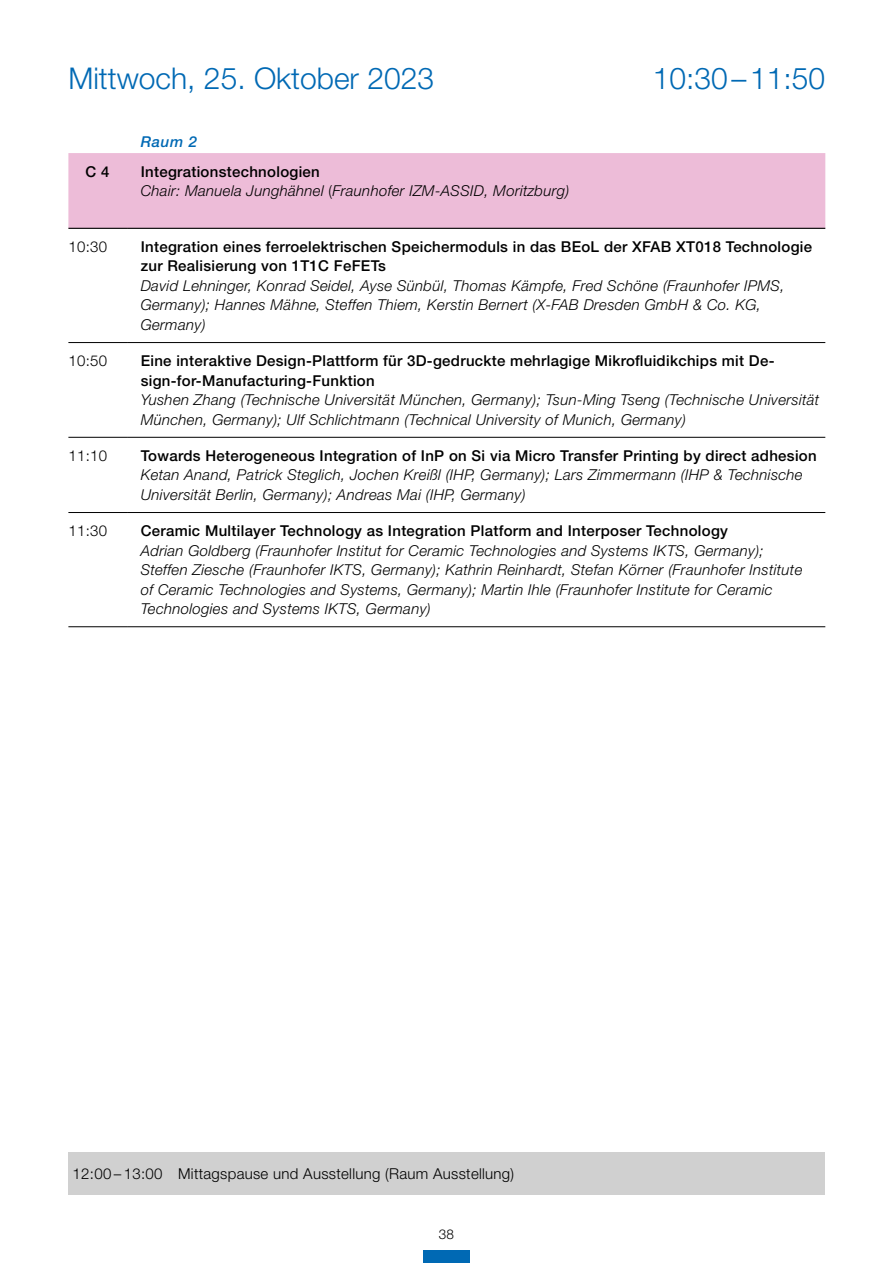
<style>
.page{position:relative;width:893px;height:1263px;background:#fff}
.page>*{position:absolute;margin:0;border:0;box-sizing:border-box;transform-origin:0 0}
.t1{font:300 30px "Helvetica Neue LT Std";color:#0069b4}
.t2{font:italic 300 15px/19.5px "Helvetica Neue LT Std";letter-spacing:.02em;color:#000}
.t3{font:500 15px/19.5px "Helvetica Neue LT Std";letter-spacing:.02em;color:#000}
.t4{font:300 15px "Helvetica Neue LT Std";letter-spacing:.02em;color:#000}
.t5{font:italic 500 15px "Helvetica Neue LT Std";color:#0069b4}
.t6{font:300 13.5px "Helvetica Neue LT Std";color:#000}
.s1{font-weight:500;font-style:normal}
.s2{font-style:normal}
</style>
<div class="page">
<div style="left:423px;top:1250px;width:47px;height:13px;background:#0069b4"></div>
<div style="left:68px;top:153px;width:757px;height:75px;background:#edbcd8"></div>
<hr style="left:128px;top:342px;width:697px;height:1px;background:#000">
<hr style="left:68px;top:437px;width:60px;height:1px;background:#000">
<hr style="left:128px;top:437px;width:697px;height:1px;background:#000">
<hr style="left:68px;top:512px;width:60px;height:1px;background:#000">
<hr style="left:128px;top:512px;width:697px;height:1px;background:#000">
<hr style="left:68px;top:342px;width:60px;height:1px;background:#000">
<hr style="left:68px;top:228px;width:60px;height:1px;background:#000">
<hr style="left:128px;top:228px;width:697px;height:1px;background:#000">
<hr style="left:68px;top:626px;width:60px;height:1px;background:#000">
<hr style="left:128px;top:626px;width:697px;height:1px;background:#000">
<div style="left:68px;top:1152px;width:757px;height:43px;background:#d0d0d0"></div>
<h1 class="t1" style="left:68px;top:60px;width:367px">Mittwoch, 25. Oktober 2023</h1>
<h1 class="t1" style="left:653px;top:60px;width:174px">10:30–11:50</h1>
<p class="t5" style="left:141px;top:133px;width:58px">Raum 2</p>
<p class="t3" style="left:85px;top:161px;width:25px">C 4</p>
<p class="t2" style="left:141px;top:161px;width:430px"><span class="s1">Integrationstechnologien<br></span>Chair: Manuela Junghähnel <span class="s2">(</span>Fraunhofer IZM-ASSID, Moritzburg)</p>
<p class="t4" style="left:68px;top:237px;width:40px">10:30</p>
<p class="t3" style="left:141px;top:237px;width:673px">Integration eines ferroelektrischen Speichermoduls in das BEoL der XFAB XT018 Technologie zur Realisierung von 1T1C FeFETs</p>
<p class="t2" style="left:141px;top:275px;width:645px">David Lehninger, Konrad Seidel, Ayse Sünbül, Thomas Kämpfe, Fred Schöne (Fraunhofer IPMS,<br>Germany); Hannes Mähne, Steffen Thiem, Kerstin Bernert (X-FAB Dresden GmbH &amp; Co. KG,<br>Germany)</p>
<p class="t4" style="left:68px;top:351px;width:40px">10:50</p>
<p class="t3" style="left:141px;top:351px;width:635px">Eine interaktive Design-Plattform für 3D-gedruckte mehrlagige Mikrofluidikchips mit De&shy;sign-for-Manufacturing-Funktion</p>
<p class="t2" style="left:141px;top:390px;width:680px">Yushen Zhang (Technische Universität München, Germany); Tsun-Ming Tseng (Technische Universität<br>München, Germany); Ulf Schlichtmann (Technical University of Munich, Germany)</p>
<p class="t4" style="left:68px;top:446px;width:40px">11:10</p>
<p class="t3" style="left:141px;top:445px;width:677px">Towards Heterogeneous Integration of InP on Si via Micro Transfer Printing by direct adhesion</p>
<p class="t2" style="left:141px;top:465px;width:663px">Ketan Anand, Patrick Steglich, Jochen Kreißl (IHP, Germany); Lars Zimmermann (IHP &amp; Technische<br>Universität Berlin, Germany); Andreas Mai (IHP, Germany)</p>
<p class="t4" style="left:68px;top:521px;width:40px">11:30</p>
<p class="t3" style="left:141px;top:521px;width:589px">Ceramic Multilayer Technology as Integration Platform and Interposer Technology</p>
<p class="t2" style="left:141px;top:540px;width:663px">Adrian Goldberg (Fraunhofer Institut for Ceramic Technologies and Systems IKTS, Germany); Steffen Ziesche (Fraunhofer IKTS, Germany); Kathrin Reinhardt, Stefan Körner (Fraunhofer Institute of Ceramic Technologies and Systems, Germany); Martin Ihle (Fraunhofer Institute for Ceramic Technologies and Systems IKTS, Germany)</p>
<p class="t4" style="left:73px;top:1164px;width:443px">12:00 – 13:00 Mittagspause und Ausstellung (Raum Ausstellung)</p>
<p class="t6" style="left:439px;top:1226px;width:17px">38</p>
</div>
